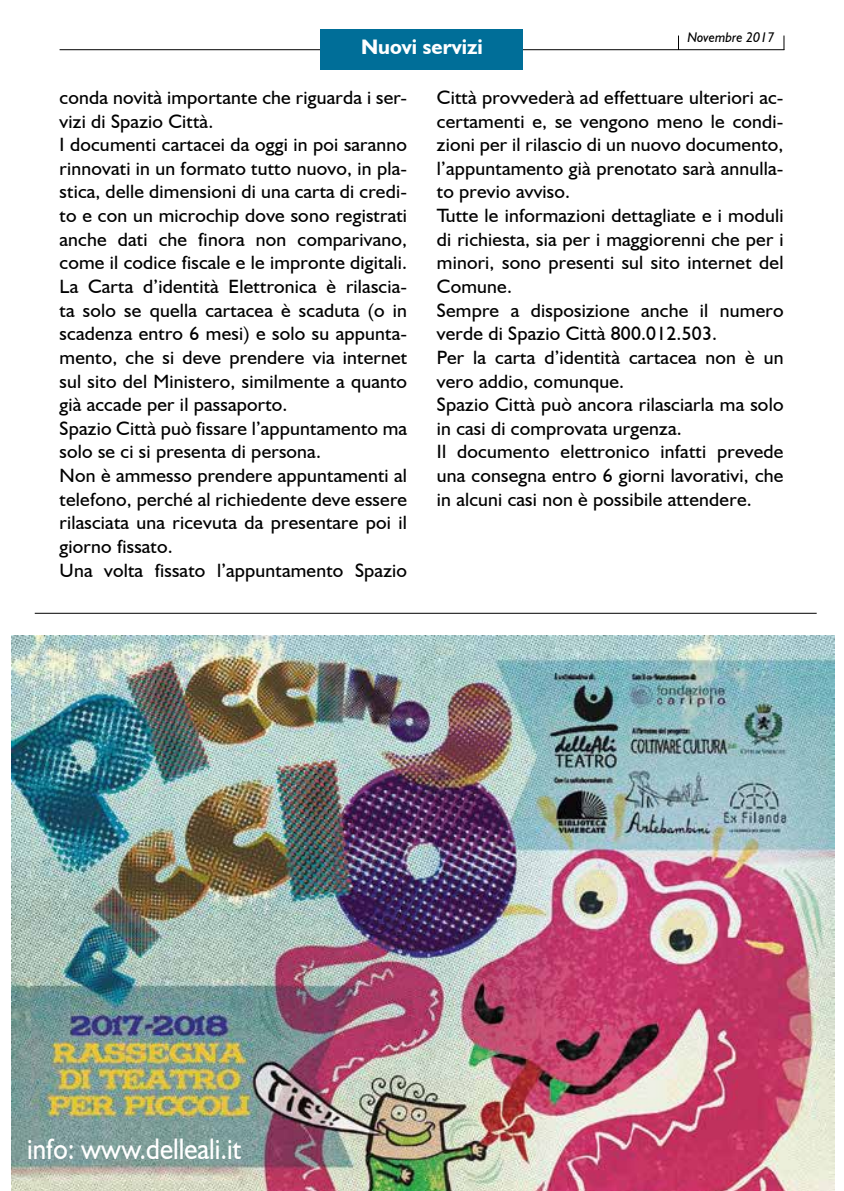
<style>
.page{position:relative;width:844px;height:1191px;background:#fff}
.page>*{position:absolute;margin:0;border:0;box-sizing:border-box;transform-origin:0 0}
.t1{font:29.75px "Humanist 521 BT";color:#fff;scale:.9 1}
.t2{font:700 21px "Humanist 521 BT";color:#fff}
.t3{font:19.25px/23.6px "Humanist 521 BT";letter-spacing:.01em;color:#000}
.t4{font:italic 14px "Humanist 521 BT";color:#000}
</style>
<div class="page">
<hr style="left:60px;top:49px;width:724px;height:1px;background:#000">
<svg style="left:678px;top:36px;width:1px;height:13px"></svg>
<svg style="left:783px;top:36px;width:1px;height:14px"></svg>
<div style="left:320px;top:29px;width:203px;height:41px;background:#006e98"></div>
<hr style="left:35px;top:613px;width:781px;height:1px;background:#000">
<img style="left:12px;top:635px;width:822px;height:556px">
<p class="t4" style="left:687px;top:29px;width:89px">Novembre 2017</p>
<p class="t2" style="left:361px;top:34px;width:123px">Nuovi servizi</p>
<p class="t3" style="left:60px;top:85px;width:349px">conda novità importante che riguarda i ser&shy;vizi di Spazio Città.<br>I documenti cartacei da oggi in poi saranno rinnovati in un formato tutto nuovo, in pla&shy;stica, delle dimensioni di una carta di credi&shy;to e con un microchip dove sono registrati anche dati che finora non comparivano, come il codice fiscale e le impronte digitali.<br>La Carta d’identità Elettronica è rilascia&shy;ta solo se quella cartacea è scaduta (o in scadenza entro 6 mesi) e solo su appunta&shy;mento, che si deve prendere via internet sul sito del Ministero, similmente a quanto già accade per il passaporto.<br>Spazio Città può fissare l’appuntamento ma solo se ci si presenta di persona.<br>Non è ammesso prendere appuntamenti al telefono, perché al richiedente deve essere rilasciata una ricevuta da presentare poi il giorno fissato.<br>Una volta fissato l’appuntamento Spazio</p>
<p class="t3" style="left:437px;top:85px;width:348px">Città provvederà ad effettuare ulteriori ac&shy;certamenti e, se vengono meno le condi&shy;zioni per il rilascio di un nuovo documento, l’appuntamento già prenotato sarà annulla&shy;to previo avviso.<br>Tutte le informazioni dettagliate e i moduli di richiesta, sia per i maggiorenni che per i minori, sono presenti sul sito internet del Comune.<br>Sempre a disposizione anche il numero verde di Spazio Città 800.012.503.<br>Per la carta d’identità cartacea non è un vero addio, comunque.<br>Spazio Città può ancora rilasciarla ma solo in casi di comprovata urgenza.<br>Il documento elettronico infatti prevede una consegna entro 6 giorni lavorativi, che in alcuni casi non è possibile attendere.</p>
<h1 class="t1" style="left:27px;top:1130px;width:239px">info: www.delleali.it</h1>
</div>
